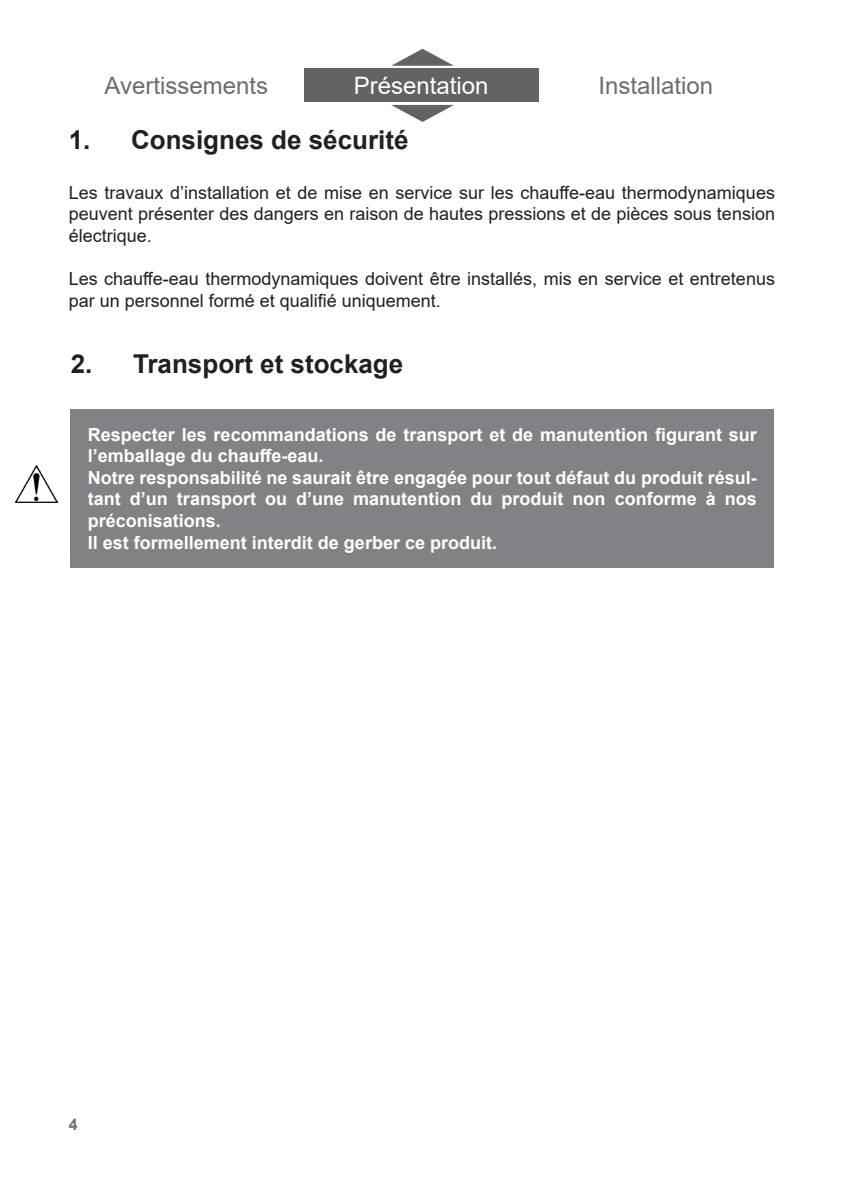
<style>
.page{position:relative;width:844px;height:1184px;background:#fff}
.page>*{position:absolute;margin:0;border:0;box-sizing:border-box;transform-origin:0 0}
.t1{font:700 26px "Arial";color:#231f20}
.t2{font:24px "Arial";color:#6c6d70}
.t3{font:24px "Arial";color:#fff}
.t4{font:700 18px/21.6px "Arial";color:#fff}
.t5{font:18px/21.6px "Arial";color:#231f20;text-align:justify}
.t6{font:700 16px "Arial";color:#6c6d70}
</style>
<div class="page">
<svg style="left:391px;top:49px;width:63px;height:17px"></svg>
<svg style="left:391px;top:105px;width:63px;height:17px"></svg>
<div style="left:304px;top:69px;width:234px;height:33px;background:#636366"></div>
<div style="left:71px;top:409px;width:703px;height:158px;background:#808285"></div>
<img style="left:16px;top:465px;width:42px;height:38px">
<h2 class="t2" style="left:105px;top:69px;width:165px">Avertissements</h2>
<h2 class="t3" style="left:354px;top:69px;width:136px">Présentation</h2>
<h2 class="t2" style="left:598px;top:69px;width:116px">Installation</h2>
<h1 class="t1" style="left:69px;top:121px;width:341px">1. Consignes de sécurité</h1>
<p class="t5" style="left:69px;top:182px;width:708px">Les travaux d’installation et de mise en service sur les chauffe-eau thermodynamiques peuvent présenter des dangers en raison de hautes pressions et de pièces sous tension électrique.</p>
<p class="t5" style="left:69px;top:268px;width:708px">Les chauffe-eau thermodynamiques doivent être installés, mis en service et entretenus par un personnel formé et qualifié uniquement.</p>
<h1 class="t1" style="left:71px;top:345px;width:334px">2. Transport et stockage</h1>
<p class="t4" style="left:88px;top:424px;width:670px">Respecter les recommandations de transport et de manutention figurant sur l’emballage du chauffe-eau.<br>Notre responsabilité ne saurait être engagée pour tout défaut du produit résul&shy;tant d’un transport ou d’une manutention du produit non conforme à nos préconisations.<br>Il est formellement interdit de gerber ce produit.</p>
<p class="t6" style="left:69px;top:1113px;width:10px">4</p>
</div>
